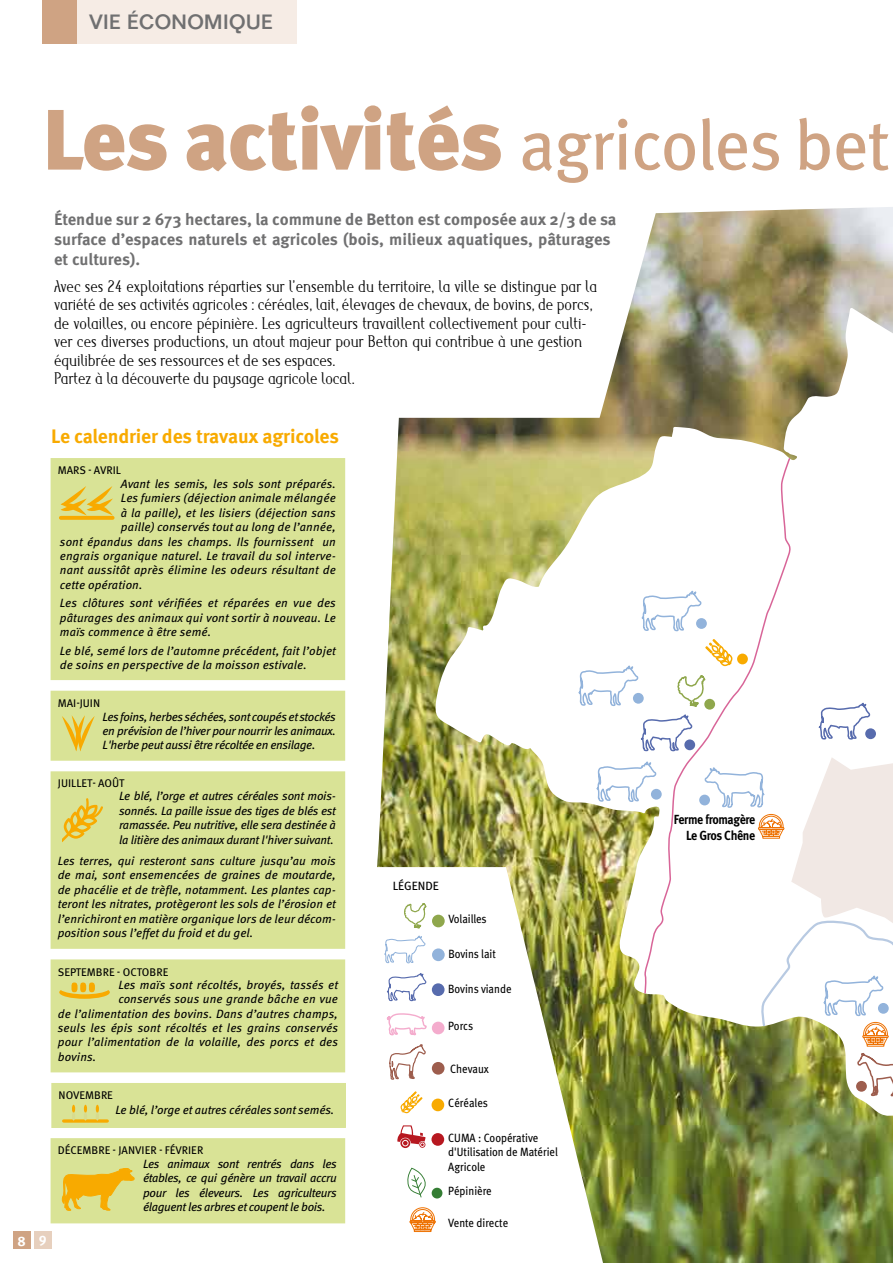
<style>
.page{position:relative;width:893px;height:1263px;background:#fff}
.page>*{position:absolute;margin:0;border:0;box-sizing:border-box;transform-origin:0 0}
.t1{font:900 85.5px "Meta Pro";letter-spacing:-.02em;color:#cfa383}
.t2{font:500 20.25px "Folio Std";letter-spacing:.02em;color:#707071}
.t3{font:700 19.5px "Meta Pro";letter-spacing:-.01em;color:#f8aa00}
.t4{font:300 17.4px/18.5px "Maverick";color:#000;scale:.88 1}
.t5{font:700 16.5px/19.8px "Meta Pro";color:#707071}
.t6{font:700 13.8px "Meta Pro";color:#fff}
.t7{font:700 13.2px/15.9px "Meta Pro";letter-spacing:-.03em;color:#000;text-align:right;scale:.9 1}
.t8{font:italic 12px/14.4px "Meta Pro";letter-spacing:.005em;color:#000;text-align:justify}
.t9{font:12px/14.4px "Meta";color:#000;scale:.9 1}
.t10{font:12px "Meta";color:#000}
.t11{font:11.1px "Meta Pro";color:#000}
.s1{font-weight:400;font-size:70.5px}
</style>
<div class="page">
<img style="left:377px;top:207px;width:516px;height:1056px">
<img style="left:433px;top:304px;width:460px;height:903px">
<svg style="left:343px;top:867px;width:260px;height:396px"></svg>
<svg style="left:757px;top:450px;width:136px;height:577px"></svg>
<div style="left:432px;top:948px;width:13px;height:13px;background:#92b3db;border-radius:50%"></div>
<div style="left:432px;top:915px;width:13px;height:12px;background:#8fa74c;border-radius:50%"></div>
<div style="left:432px;top:983px;width:13px;height:13px;background:#576bad;border-radius:50%"></div>
<div style="left:431px;top:1133px;width:13px;height:13px;background:#b71820;border-radius:50%"></div>
<svg style="left:397px;top:1125px;width:28px;height:23px"></svg>
<div style="left:432px;top:1098px;width:12px;height:13px;background:#f8aa00;border-radius:50%"></div>
<div style="left:432px;top:1062px;width:13px;height:13px;background:#9d5d4d;border-radius:50%"></div>
<div style="left:432px;top:1022px;width:13px;height:12px;background:#f4accd;border-radius:50%"></div>
<svg style="left:379px;top:897px;width:49px;height:217px"></svg>
<svg style="left:644px;top:457px;width:148px;height:537px"></svg>
<svg style="left:377px;top:207px;width:284px;height:211px"></svg>
<div style="left:75px;top:0;width:222px;height:43px;background:#f6ece5"></div>
<div style="left:43px;top:0;width:34px;height:43px;background:#cfa383"></div>
<div style="left:52px;top:1084px;width:293px;height:43px;background:#d9e396"></div>
<div style="left:51px;top:1083px;width:295px;height:45px;border:2px solid #d9e396"></div>
<svg style="left:64px;top:1119px;width:43px;height:4px"></svg>
<svg style="left:84px;top:1105px;width:3px;height:15px"></svg>
<svg style="left:72px;top:1105px;width:3px;height:15px"></svg>
<svg style="left:96px;top:1105px;width:3px;height:15px"></svg>
<div style="left:51px;top:1139px;width:293px;height:84px;background:#d9e396"></div>
<div style="left:51px;top:1138px;width:294px;height:85px;border:2px solid #d9e396"></div>
<svg style="left:61px;top:1168px;width:74px;height:43px"></svg>
<div style="left:51px;top:960px;width:293px;height:112px;background:#d9e396"></div>
<div style="left:51px;top:959px;width:294px;height:113px;border:2px solid #d9e396"></div>
<div style="left:71px;top:982px;width:7px;height:10px;background:#f8aa00;border-radius:50%"></div>
<div style="left:89px;top:982px;width:6px;height:10px;background:#f8aa00;border-radius:50%"></div>
<div style="left:80px;top:982px;width:6px;height:10px;background:#f8aa00;border-radius:50%"></div>
<svg style="left:59px;top:990px;width:51px;height:9px"></svg>
<div style="left:51px;top:772px;width:293px;height:176px;background:#d9e396"></div>
<div style="left:51px;top:771px;width:294px;height:178px;border:2px solid #d9e396"></div>
<svg style="left:62px;top:798px;width:41px;height:44px"></svg>
<div style="left:51px;top:691px;width:293px;height:69px;background:#d9e396"></div>
<div style="left:51px;top:691px;width:294px;height:70px;border:2px solid #d9e396"></div>
<svg style="left:62px;top:715px;width:33px;height:36px"></svg>
<div style="left:51px;top:459px;width:293px;height:220px;background:#d9e396"></div>
<div style="left:51px;top:458px;width:294px;height:222px;border:2px solid #d9e396"></div>
<svg style="left:61px;top:486px;width:52px;height:29px"></svg>
<svg style="left:61px;top:516px;width:52px;height:4px"></svg>
<svg style="left:407px;top:1168px;width:20px;height:29px"></svg>
<div style="left:432px;top:1188px;width:10px;height:10px;background:#347d33;border-radius:50%"></div>
<svg style="left:571px;top:580px;width:214px;height:269px"></svg>
<svg style="left:816px;top:965px;width:77px;height:157px"></svg>
<svg style="left:409px;top:1207px;width:27px;height:25px"></svg>
<div style="left:13px;top:1232px;width:17px;height:17px;background:#cfa383"></div>
<div style="left:34px;top:1232px;width:17px;height:17px;background:#e7d0be"></div>
<h2 class="t2" style="left:90px;top:9px;width:185px">VIE ÉCONOMIQUE</h2>
<h1 class="t1" style="left:43px;top:86px;width:849px">Les activités <span class="s1">agricoles bet</span></h1>
<h3 class="t5" style="left:54px;top:210px;width:564px">Étendue sur 2 673 hectares, la commune de Betton est composée aux 2/3 de sa surface d’espaces naturels et agricoles (bois, milieux aquatiques, pâturages et cultures).</h3>
<p class="t4" style="left:54px;top:277px;width:619px">Avec ses 24 exploitations réparties sur l’ensemble du territoire, la ville se distingue par la variété de ses activités agricoles : céréales, lait, élevages de chevaux, de bovins, de porcs, de volailles, ou encore pépinière. Les agriculteurs travaillent collectivement pour culti&shy;ver ces diverses productions, un atout majeur pour Betton qui contribue à une gestion équilibrée de ses ressources et de ses espaces.<br>Partez à la découverte du paysage agricole local.</p>
<h3 class="t3" style="left:51px;top:424px;width:289px">Le calendrier des travaux agricoles</h3>
<p class="t11" style="left:58px;top:463px;width:65px">MARS - AVRIL</p>
<p class="t8" style="left:121px;top:477px;width:216px">Avant les semis, les sols sont préparés.</p>
<p class="t8" style="left:121px;top:491px;width:216px">Les fumiers (déjection animale mélangée</p>
<p class="t8" style="left:121px;top:506px;width:216px">à la paille), et les lisiers (déjection sans</p>
<p class="t8" style="left:121px;top:520px;width:216px">paille) conservés tout au long de l’année,</p>
<p class="t8" style="left:60px;top:535px;width:277px">sont épandus dans les champs. Ils fournissent un</p>
<p class="t8" style="left:60px;top:549px;width:277px">engrais organique naturel. Le travail du sol interve-</p>
<p class="t8" style="left:60px;top:563px;width:277px">nant aussitôt après élimine les odeurs résultant de</p>
<p class="t8" style="left:60px;top:578px;width:84px">cette opération.</p>
<p class="t8" style="left:60px;top:596px;width:278px">Les clôtures sont vérifiées et réparées en vue des pâturages des animaux qui vont sortir à nouveau. Le maïs commence à être semé.</p>
<p class="t8" style="left:60px;top:644px;width:278px">Le blé, semé lors de l’automne précédent, fait l’objet de soins en perspective de la moisson estivale.</p>
<p class="t11" style="left:58px;top:696px;width:44px">MAI-JUIN</p>
<p class="t8" style="left:102px;top:709px;width:235px">Les foins, herbes séchées, sont coupés et stockés en prévision de l’hiver pour nourrir les animaux.<br>L'herbe peut aussi être récoltée en ensilage.</p>
<p class="t11" style="left:58px;top:776px;width:68px">JUILLET- AOÛT</p>
<p class="t8" style="left:119px;top:789px;width:218px">Le blé, l’orge et autres céréales sont mois&shy;sonnés. La paille issue des tiges de blés est ramassée. Peu nutritive, elle sera destinée à la litière des animaux durant l'hiver suivant.</p>
<p class="t8" style="left:58px;top:854px;width:280px">Les terres, qui resteront sans culture jusqu’au mois de mai, sont ensemencées de graines de moutarde, de phacélie et de trèfle, notamment. Les plantes cap&shy;teront les nitrates, protègeront les sols de l’érosion et l’enrichiront en matière organique lors de leur décom&shy;position sous l’effet du froid et du gel.</p>
<p class="t11" style="left:58px;top:965px;width:112px">SEPTEMBRE - OCTOBRE</p>
<p class="t8" style="left:118px;top:978px;width:221px">Les maïs sont récoltés, broyés, tassés et</p>
<p class="t8" style="left:118px;top:992px;width:221px">conservés sous une grande bâche en vue</p>
<p class="t8" style="left:58px;top:1006px;width:282px">de l’alimentation des bovins. Dans d’autres champs,</p>
<p class="t8" style="left:58px;top:1021px;width:282px">seuls les épis sont récoltés et les grains conservés</p>
<p class="t8" style="left:58px;top:1035px;width:282px">pour l’alimentation de la volaille, des porcs et des</p>
<p class="t8" style="left:58px;top:1050px;width:40px">bovins.</p>
<p class="t6" style="left:17px;top:1231px;width:31px">8 9</p>
<p class="t11" style="left:59px;top:1088px;width:56px">NOVEMBRE</p>
<p class="t8" style="left:116px;top:1103px;width:220px">Le blé, l’orge et autres céréales sont semés.</p>
<p class="t11" style="left:58px;top:1143px;width:147px">DÉCEMBRE - JANVIER - FÉVRIER</p>
<p class="t8" style="left:143px;top:1157px;width:195px">Les animaux sont rentrés dans les étables, ce qui génère un travail accru pour les éleveurs. Les agriculteurs élaguent les arbres et coupent le bois.</p>
<p class="t10" style="left:393px;top:878px;width:48px">LÉGENDE</p>
<p class="t9" style="left:448px;top:912px;width:44px">Volailles</p>
<p class="t9" style="left:448px;top:946px;width:54px">Bovins lait</p>
<p class="t9" style="left:448px;top:981px;width:72px">Bovins viande</p>
<p class="t9" style="left:448px;top:1019px;width:29px">Porcs</p>
<p class="t9" style="left:450px;top:1061px;width:45px">Chevaux</p>
<p class="t9" style="left:448px;top:1096px;width:45px">Céréales</p>
<p class="t9" style="left:448px;top:1130px;width:123px">CUMA : Coopérative d'Utilisation de Matériel<br>Agricole</p>
<p class="t9" style="left:448px;top:1184px;width:50px">Pépinière</p>
<p class="t9" style="left:448px;top:1216px;width:68px">Vente directe</p>
<p class="t7" style="left:674px;top:812px;width:92px">Ferme fromagère<br>Le Gros Chêne</p>
</div>
